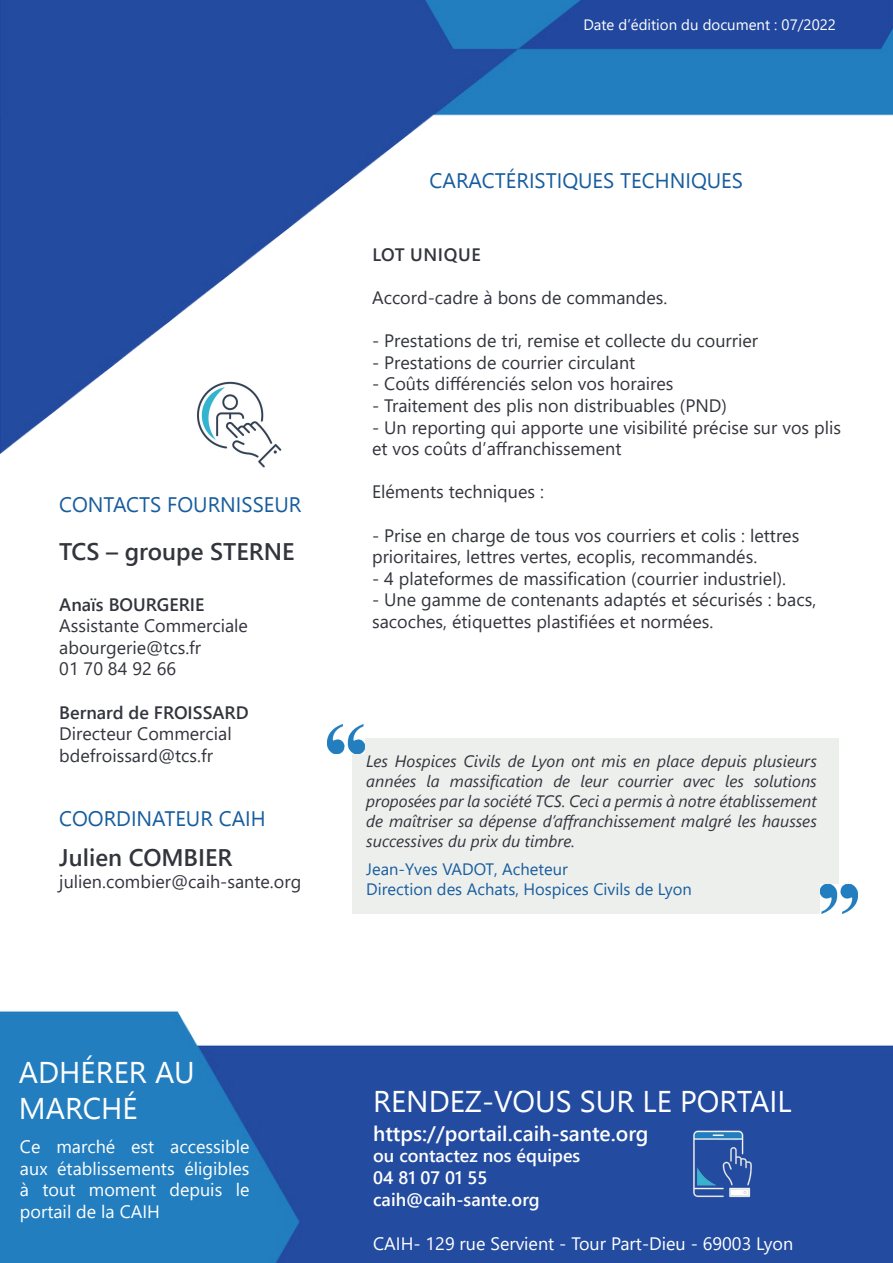
<style>
.page{position:relative;width:893px;height:1263px;background:#fff}
.page>*{position:absolute;margin:0;border:0;box-sizing:border-box;transform-origin:0 0}
.t1{font:600 24px "Segoe UI";color:#33353d}
.t2{font:600 21px "Segoe UI";color:#fff}
.t3{font:18px/21.6px "Segoe UI";color:#33353d}
.t4{font:18px/21.6px "Segoe UI";color:#fff;text-align:justify}
.t5{font:600 18px "Segoe UI";color:#fff}
.t6{font:600 18px "Segoe UI";color:#33353d}
.t7{font:600 18px "Segoe UI";letter-spacing:.035em;color:#33353d}
.t8{font:italic 16.5px/19.8px "Segoe UI";color:#32353d;text-align:justify}
.t9{font:16.5px "Segoe UI";color:#175d9e}
.t10{font:15px "Segoe UI";color:#fff}
.s1{font-weight:600}
</style>
<div class="page">
<img style="left:0;top:1011px;width:893px;height:252px">
<img style="left:0;top:0;width:893px;height:454px">
<img style="left:188px;top:378px;width:98px;height:90px">
<img style="left:680px;top:1123px;width:86px;height:82px">
<div style="left:353px;top:739px;width:486px;height:175px;background:#edefed"></div>
<img style="left:328px;top:724px;width:36px;height:30px">
<img style="left:821px;top:884px;width:36px;height:30px">
<svg style="left:430px;top:168px;width:183px;height:21px"></svg>
<svg style="left:155px;top:1062px;width:37px;height:22px"></svg>
<div style="left:376px;top:1091px;width:194px;height:21px;background:#234ba0"></div>
<svg style="left:582px;top:1091px;width:52px;height:21px"></svg>
<svg style="left:645px;top:1091px;width:26px;height:21px"></svg>
<div style="left:683px;top:1091px;width:108px;height:21px;background:#234ba0"></div>
<svg style="left:621px;top:173px;width:121px;height:16px"></svg>
<div style="left:19px;top:1055px;width:128px;height:28px;background:#227ebf"></div>
<div style="left:22px;top:1091px;width:114px;height:29px;background:#227ebf"></div>
<p class="t10" style="left:583px;top:11px;width:254px">Date d’édition du document : 07/2022</p>
<p class="t1" style="left:59px;top:529px;width:237px">TCS – groupe STERNE</p>
<p class="t6" style="left:59px;top:587px;width:147px">Anaïs BOURGERIE</p>
<p class="t3" style="left:59px;top:613px;width:190px">Assistante Commerciale</p>
<p class="t3" style="left:59px;top:635px;width:143px">abourgerie@tcs.fr</p>
<p class="t3" style="left:59px;top:657px;width:118px">01 70 84 92 66</p>
<p class="t3" style="left:59px;top:700px;width:191px"><span class="s1">Bernard de FROISSARD<br></span>Directeur Commercial</p>
<p class="t3" style="left:59px;top:743px;width:155px">bdefroissard@tcs.fr</p>
<p class="t1" style="left:59px;top:835px;width:175px">Julien COMBIER</p>
<p class="t3" style="left:59px;top:869px;width:243px">julien.combier@caih-sante.org</p>
<p class="t7" style="left:372px;top:237px;width:110px">LOT UNIQUE</p>
<p class="t3" style="left:372px;top:285px;width:297px">Accord-cadre à bons de commandes.</p>
<p class="t3" style="left:372px;top:328px;width:388px">- Prestations de tri, remise et collecte du courrier</p>
<p class="t3" style="left:372px;top:350px;width:265px">- Prestations de courrier circulant</p>
<p class="t3" style="left:372px;top:372px;width:303px">- Coûts différenciés selon vos horaires</p>
<p class="t3" style="left:372px;top:393px;width:356px">- Traitement des plis non distribuables (PND)</p>
<p class="t3" style="left:372px;top:415px;width:470px">- Un reporting qui apporte une visibilité précise sur vos plis</p>
<p class="t3" style="left:372px;top:436px;width:251px">et vos coûts d’affranchissement</p>
<p class="t3" style="left:372px;top:480px;width:173px">Eléments techniques :</p>
<p class="t3" style="left:372px;top:523px;width:429px">- Prise en charge de tous vos courriers et colis : lettres</p>
<p class="t3" style="left:372px;top:544px;width:387px">prioritaires, lettres vertes, ecoplis, recommandés.</p>
<p class="t3" style="left:372px;top:566px;width:415px">- 4 plateformes de massification (courrier industriel).</p>
<p class="t3" style="left:372px;top:588px;width:446px">- Une gamme de contenants adaptés et sécurisés : bacs,</p>
<p class="t3" style="left:372px;top:609px;width:343px">sacoches, étiquettes plastifiées et normées.</p>
<p class="t8" style="left:366px;top:749px;width:452px">Les Hospices Civils de Lyon ont mis en place depuis plusieurs années la massification de leur courrier avec les solutions proposées par la société TCS. Ceci a permis à notre établissement de maîtriser sa dépense d’affranchissement malgré les hausses successives du prix du timbre.</p>
<p class="t9" style="left:366px;top:854px;width:203px">Jean-Yves VADOT, Acheteur</p>
<p class="t9" style="left:366px;top:874px;width:327px">Direction des Achats, Hospices Civils de Lyon</p>
<p class="t4" style="left:20px;top:1134px;width:231px">Ce marché est accessible aux établissements éligibles à tout moment depuis le portail de la CAIH</p>
<p class="t2" style="left:373px;top:1113px;width:277px">https://portail.caih-sante.org</p>
<p class="t5" style="left:373px;top:1139px;width:209px">ou contactez nos équipes</p>
<p class="t5" style="left:373px;top:1160px;width:116px">04 81 07 01 55</p>
<p class="t5" style="left:373px;top:1182px;width:168px">caih@caih-sante.org</p>
<p class="t4" style="left:373px;top:1231px;width:422px">CAIH- 129 rue Servient - Tour Part-Dieu - 69003 Lyon</p>
</div>
